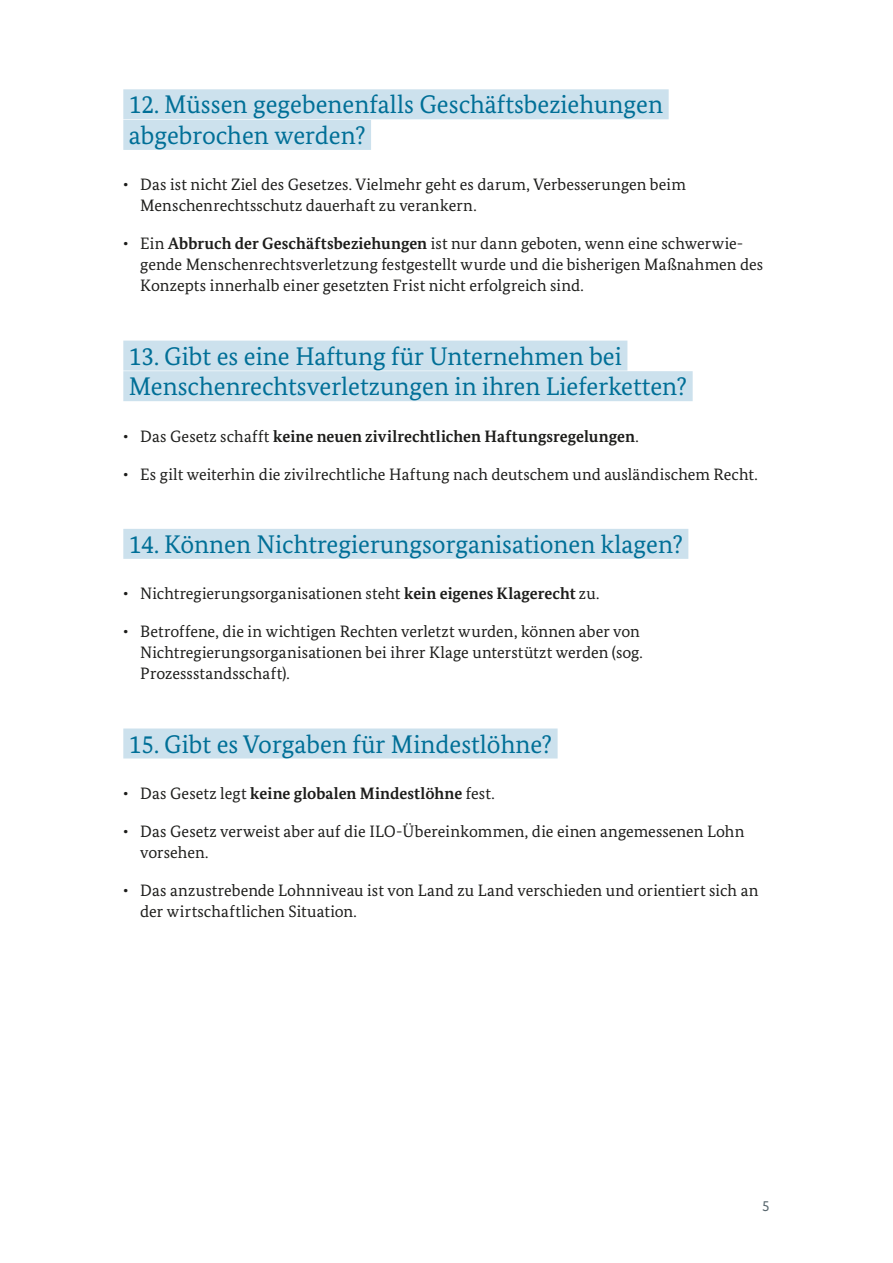
<style>
.page{position:relative;width:893px;height:1263px;background:#fff}
.page>*{position:absolute;margin:0;border:0;box-sizing:border-box;transform-origin:0 0}
.H1{font:25.5px/30.6px "Bundes Serif";color:#006f97}
.t1{font:16.5px/21px "Bundes Serif";color:#1d1d1b}
.t2{font:700 16.5px "Bundes Serif";color:#1d1d1b}
.t3{font:15px "Bundes Sans";color:#58676e}
.s1{font-weight:700}
.s2{font-weight:400}
</style>
<div class="page">
<div style="left:123px;top:89px;width:546px;height:30px;background:#cce1ed"></div>
<div style="left:123px;top:120px;width:248px;height:30px;background:#cce1ed"></div>
<div style="left:123px;top:341px;width:504px;height:30px;background:#cce1ed"></div>
<div style="left:123px;top:371px;width:570px;height:30px;background:#cce1ed"></div>
<div style="left:123px;top:529px;width:565px;height:30px;background:#cce1ed"></div>
<div style="left:123px;top:728px;width:435px;height:30px;background:#cce1ed"></div>
<h2 class="H1" style="left:129px;top:89px;width:536px">12. Müssen gegebenenfalls Geschäftsbeziehungen abgebrochen werden?</h2>
<p class="t1" style="left:140px;top:174px;width:547px;text-indent:-17px">• Das ist nicht Ziel des Gesetzes. Vielmehr geht es darum, Verbesserungen beim<br>Menschenrechtsschutz dauerhaft zu verankern.</p>
<p class="t1" style="left:140px;top:233px;width:624px;text-indent:-17px">• Ein <span class="s1">Abbruch der Geschäftsbeziehungen</span> ist nur dann geboten, wenn eine schwerwie&shy;gende Menschenrechtsverletzung festgestellt wurde und die bisherigen Maßnahmen des<br>Konzepts innerhalb einer gesetzten Frist nicht erfolgreich sind.</p>
<h2 class="H1" style="left:129px;top:340px;width:560px">13. Gibt es eine Haftung für Unternehmen bei<br>Menschenrechtsverletzungen in ihren Lieferketten?</h2>
<p class="t2" style="left:123px;top:426px;width:517px"><span class="s2">• Das Gesetz schafft</span> keine neuen zivilrechtlichen Haftungsregelungen<span class="s2">.</span></p>
<p class="t1" style="left:123px;top:463px;width:636px">• Es gilt weiterhin die zivilrechtliche Haftung nach deutschem und ausländischem Recht.</p>
<h2 class="H1" style="left:129px;top:528px;width:556px">14. Können Nichtregierungsorganisationen klagen?</h2>
<p class="t1" style="left:123px;top:583px;width:478px">• Nichtregierungsorganisationen steht <span class="s1">kein eigenes Klagerecht</span> zu.</p>
<p class="t1" style="left:140px;top:621px;width:504px;text-indent:-17px">• Betroffene, die in wichtigen Rechten verletzt wurden, können aber von<br>Nichtregierungsorganisationen bei ihrer Klage unterstützt werden (sog.<br>Prozessstandsschaft).</p>
<h2 class="H1" style="left:129px;top:728px;width:425px">15. Gibt es Vorgaben für Mindestlöhne?</h2>
<p class="t2" style="left:123px;top:783px;width:373px"><span class="s2">• Das Gesetz legt</span> keine globalen Mindestlöhne <span class="s2">fest.</span></p>
<p class="t1" style="left:140px;top:821px;width:606px;text-indent:-17px">• Das Gesetz verweist aber auf die ILO-Übereinkommen, die einen angemessenen Lohn vorsehen.</p>
<p class="t1" style="left:140px;top:880px;width:620px;text-indent:-17px">• Das anzustrebende Lohnniveau ist von Land zu Land verschieden und orientiert sich an der wirtschaftlichen Situation.</p>
<p class="t3" style="left:762px;top:1197px;width:9px">5</p>
</div>
